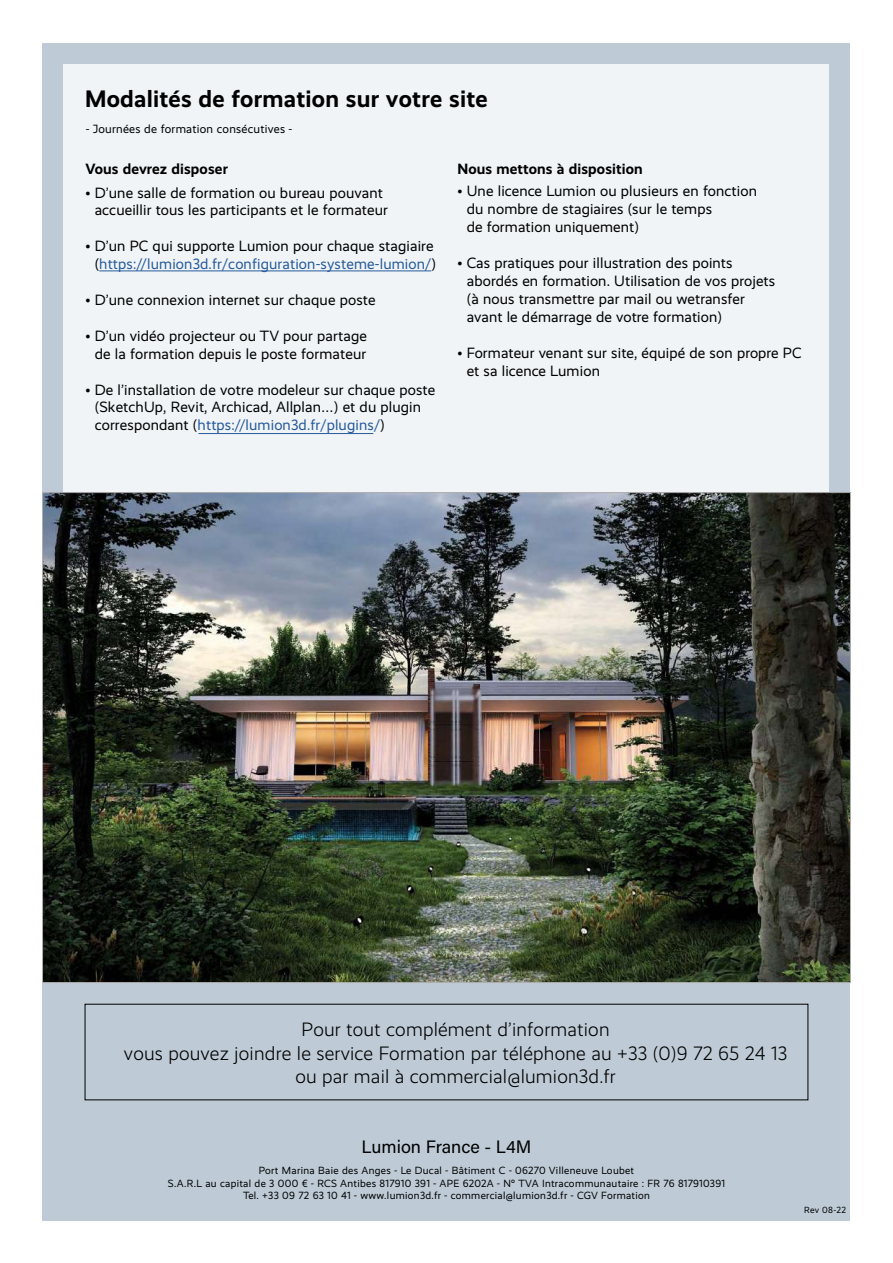
<style>
.page{position:relative;width:893px;height:1263px;background:#fff}
.page>*{position:absolute;margin:0;border:0;box-sizing:border-box;transform-origin:0 0}
.t1{font:700 24px "Realist";letter-spacing:.01em;color:#000}
.t2{font:300 19.5px/23.4px "Realist";letter-spacing:.01em;color:#000;text-align:center}
.t3{font:18px "Acumin Pro";color:#000}
.t4{font:15px/18px "Realist";letter-spacing:.01em;color:#000}
.t5{font:15px/17.2px "Realist";letter-spacing:.01em;color:#275b9b;text-align:right}
.t6{font:700 15px "Realist";letter-spacing:.01em;color:#000}
.t7{font:12px "Realist";letter-spacing:.02em;color:#000}
.t8{font:10.5px/12.6px "Realist";letter-spacing:.03em;color:#000;text-align:center}
.t9{font:9px "Realist";letter-spacing:.035em;color:#000}
.s1{color:#000}
.s2{color:#265a9b}
</style>
<div class="page">
<div style="left:43px;top:43px;width:807px;height:1177px;background:#becbd6"></div>
<div style="left:64px;top:64px;width:765px;height:428px;background:#f0f4f7"></div>
<img style="left:44px;top:494px;width:805px;height:487px">
<hr style="left:199px;top:433px;width:174px;height:1px;background:#275b9b">
<hr style="left:99px;top:270px;width:332px;height:1px;background:#275b9b">
<h1 class="t1" style="left:85px;top:85px;width:404px">Modalités de formation sur votre site</h1>
<p class="t7" style="left:86px;top:123px;width:208px">- Journées de formation consécutives -</p>
<p class="t6" style="left:85px;top:160px;width:144px">Vous devrez disposer</p>
<p class="t4" style="left:95px;top:185px;width:295px;line-height:17.2px;text-indent:-9px">• D’une salle de formation ou bureau pouvant accueillir tous les participants et le formateur</p>
<p class="t5" style="left:85px;top:238px;width:352px"><span class="s1">• D’un PC qui supporte Lumion pour chaque stagiaire (</span>https://lumion3d.fr/configuration-systeme-lumion/<span class="s1">)</span></p>
<p class="t4" style="left:85px;top:291px;width:292px">• D’une connexion internet sur chaque poste</p>
<p class="t4" style="left:85px;top:327px;width:283px;text-align:center">• D’un vidéo projecteur ou TV pour partage de la formation depuis le poste formateur</p>
<p class="t4" style="left:95px;top:381px;width:342px;line-height:17.5px;text-indent:-9px">• De l’installation de votre modeleur sur chaque poste (SketchUp, Revit, Archicad, Allplan…) et du plugin correspondant (<span class="s2">https://lumion3d.fr/plugins/</span>)</p>
<p class="t6" style="left:457px;top:160px;width:187px">Nous mettons à disposition</p>
<p class="t4" style="left:467px;top:182px;width:292px;text-indent:-9px">• Une licence Lumion ou plusieurs en fonction du nombre de stagiaires (sur le temps<br>de formation uniquement)</p>
<p class="t4" style="left:467px;top:254px;width:310px;text-indent:-9px">• Cas pratiques pour illustration des points abordés en formation. Utilisation de vos projets (à nous transmettre par mail ou wetransfer avant le démarrage de votre formation)</p>
<p class="t4" style="left:467px;top:344px;width:336px;text-indent:-9px">• Formateur venant sur site, équipé de son propre PC et sa licence Lumion</p>
<h2 class="t2" style="left:124px;top:1018px;width:665px">Pour tout complément d’information<br>vous pouvez joindre le service Formation par téléphone au +33 (0)9 72 65 24 13 ou par mail à commercial@lumion3d.fr</h2>
<p class="t3" style="left:362px;top:1134px;width:171px">Lumion France - L4M</p>
<p class="t8" style="left:168px;top:1164px;width:559px">Port Marina Baie des Anges - Le Ducal - Bâtiment C - 06270 Villeneuve Loubet<br>S.A.R.L au capital de 3 000 € - RCS Antibes 817910 391 - APE 6202A - N° TVA Intracommunautaire : FR 76 817910391<br>Tel. +33 09 72 63 10 41 - www.lumion3d.fr - commercial@lumion3d.fr - CGV Formation</p>
<p class="t9" style="left:804px;top:1204px;width:44px">Rev 08-22</p>
</div>
